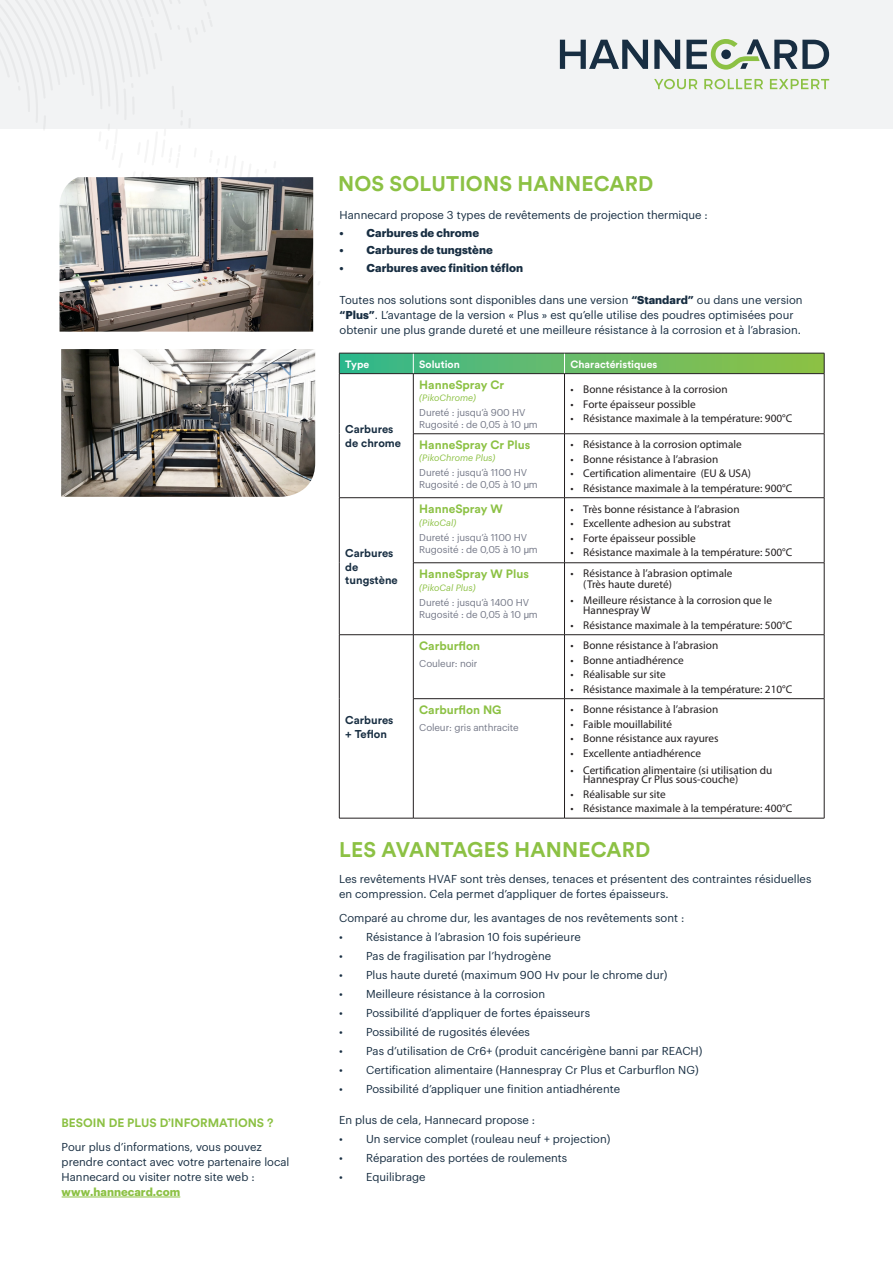
<style>
.page{position:relative;width:893px;height:1263px;background:#fff}
.page>*{position:absolute;margin:0;border:0;box-sizing:border-box;transform-origin:0 0}
.HC_-_Body_Title_1{font:700 21px "Circular Std";letter-spacing:.01em;color:#8cc144}
.t1{font:700 12px "Circular Std";color:#8cc144}
.t2{font:11.25px/15px "Graphik";color:#182e42}
.t3{font:11.25px/10.5px "Myriad Pro";color:#231f20}
.t4{font:700 11.25px "Graphik";color:#182e42}
.t5{font:700 11.25px/13.5px "Circular Std";color:#182e42}
.t6{font:700 10.5px "Circular Std";color:#fff}
.t7{font:9.75px/11.7px "Graphik";letter-spacing:-.01em;color:#757988}
.t8{font:italic 9px "Graphik";color:#8cc144}
.s1{font-weight:700;color:#8cc144}
.s2{font-weight:700}
.s3{font-family:"Arial Unicode MS"}
</style>
<div class="page">
<div style="left:0;top:0;width:893px;height:128px;background:#f2f3f4"></div>
<svg style="left:0;top:128px;width:321px;height:184px"></svg>
<svg style="left:560px;top:40px;width:88px;height:29px"></svg>
<svg style="left:654px;top:40px;width:26px;height:29px"></svg>
<svg style="left:686px;top:39px;width:143px;height:31px"></svg>
<svg style="left:654px;top:79px;width:175px;height:10px"></svg>
<hr style="left:339px;top:374px;width:1px;height:60px;background:#231f20">
<hr style="left:413px;top:374px;width:1px;height:60px;background:#231f20">
<hr style="left:564px;top:374px;width:1px;height:60px;background:#231f20">
<hr style="left:824px;top:374px;width:1px;height:60px;background:#231f20">
<hr style="left:339px;top:434px;width:1px;height:63px;background:#231f20">
<hr style="left:413px;top:433px;width:151px;height:1px;background:#231f20">
<hr style="left:413px;top:434px;width:1px;height:63px;background:#231f20">
<hr style="left:564px;top:433px;width:260px;height:1px;background:#231f20">
<hr style="left:564px;top:434px;width:1px;height:63px;background:#231f20">
<hr style="left:824px;top:434px;width:1px;height:63px;background:#231f20">
<hr style="left:339px;top:497px;width:74px;height:1px;background:#231f20">
<hr style="left:339px;top:498px;width:1px;height:65px;background:#231f20">
<hr style="left:413px;top:497px;width:151px;height:1px;background:#231f20">
<hr style="left:413px;top:498px;width:1px;height:65px;background:#231f20">
<hr style="left:564px;top:497px;width:260px;height:1px;background:#231f20">
<hr style="left:564px;top:498px;width:1px;height:65px;background:#231f20">
<hr style="left:824px;top:498px;width:1px;height:65px;background:#231f20">
<hr style="left:339px;top:563px;width:1px;height:71px;background:#231f20">
<hr style="left:413px;top:562px;width:151px;height:1px;background:#231f20">
<hr style="left:413px;top:563px;width:1px;height:71px;background:#231f20">
<hr style="left:564px;top:562px;width:260px;height:1px;background:#231f20">
<hr style="left:564px;top:563px;width:1px;height:71px;background:#231f20">
<hr style="left:824px;top:563px;width:1px;height:71px;background:#231f20">
<hr style="left:339px;top:634px;width:74px;height:1px;background:#231f20">
<hr style="left:339px;top:635px;width:1px;height:64px;background:#231f20">
<hr style="left:413px;top:634px;width:151px;height:1px;background:#231f20">
<hr style="left:413px;top:635px;width:1px;height:63px;background:#231f20">
<hr style="left:564px;top:634px;width:260px;height:1px;background:#231f20">
<hr style="left:564px;top:635px;width:1px;height:63px;background:#231f20">
<hr style="left:824px;top:635px;width:1px;height:63px;background:#231f20">
<hr style="left:339px;top:699px;width:1px;height:119px;background:#231f20">
<hr style="left:413px;top:698px;width:151px;height:1px;background:#231f20">
<hr style="left:413px;top:699px;width:1px;height:119px;background:#231f20">
<hr style="left:564px;top:698px;width:260px;height:1px;background:#231f20">
<hr style="left:564px;top:699px;width:1px;height:119px;background:#231f20">
<hr style="left:824px;top:699px;width:1px;height:119px;background:#231f20">
<hr style="left:339px;top:818px;width:74px;height:1px;background:#231f20">
<hr style="left:413px;top:818px;width:151px;height:1px;background:#231f20">
<hr style="left:564px;top:818px;width:260px;height:1px;background:#231f20">
<svg style="left:339px;top:353px;width:486px;height:21px;background:#62b666"></svg>
<hr style="left:339px;top:373px;width:74px;height:1px;background:#231f20">
<hr style="left:413px;top:373px;width:151px;height:1px;background:#231f20">
<hr style="left:564px;top:373px;width:260px;height:1px;background:#231f20">
<img style="left:60px;top:177px;width:253px;height:155px">
<img style="left:61px;top:349px;width:254px;height:148px">
<hr style="left:62px;top:1197px;width:118px;height:1px;background:#8cc144">
<p class="t1" style="left:62px;top:1115px;width:213px">BESOIN DE PLUS D’INFORMATIONS ?</p>
<p class="t2" style="left:62px;top:1138px;width:229px">Pour plus d’informations, vous pouvez prendre contact avec votre partenaire local Hannecard ou visiter notre site web : <span class="s1">www.hannecard.com</span></p>
<p class="HC_-_Body_Title_1" style="left:338px;top:170px;width:317px">NOS SOLUTIONS HANNECARD</p>
<p class="t2" style="left:340px;top:207px;width:370px">Hannecard propose 3 types de revêtements de projection thermique :</p>
<p class="t4" style="left:340px;top:224px;width:141px">• Carbures de chrome</p>
<p class="t4" style="left:340px;top:241px;width:155px">• Carbures de tungstène</p>
<p class="t4" style="left:340px;top:259px;width:185px">• Carbures avec finition téflon</p>
<p class="t2" style="left:340px;top:292px;width:464px">Toutes nos solutions sont disponibles dans une version <span class="s2">“Standard”</span> ou dans une version <span class="s2">“Plus”</span>. L’avantage de la version « Plus » est qu’elle utilise des poudres optimisées pour obtenir une plus grande dureté et une meilleure résistance à la corrosion et à l’abrasion.</p>
<p class="t6" style="left:345px;top:357px;width:26px">Type</p>
<p class="t6" style="left:419px;top:357px;width:42px">Solution</p>
<p class="t6" style="left:570px;top:357px;width:88px">Charactéristiques</p>
<p class="t5" style="left:345px;top:422px;width:57px">Carbures de chrome</p>
<p class="t5" style="left:345px;top:546px;width:54px">Carbures de tungstène</p>
<p class="t5" style="left:345px;top:713px;width:50px">Carbures + Teflon</p>
<p class="t1" style="left:419px;top:377px;width:86px">HanneSpray Cr</p>
<p class="t8" style="left:419px;top:391px;width:58px">(PikoChrome)</p>
<p class="t7" style="left:419px;top:406px;width:120px">Dureté : jusqu’à 900 HV<br>Rugosité : de 0,05 à 10 <span class="s3">μ</span>m</p>
<p class="t1" style="left:419px;top:437px;width:112px">HanneSpray Cr Plus</p>
<p class="t8" style="left:419px;top:451px;width:78px">(PikoChrome Plus)</p>
<p class="t7" style="left:419px;top:466px;width:120px">Dureté : jusqu’à 1100 HV<br>Rugosité : de 0,05 à 10 <span class="s3">μ</span>m</p>
<p class="t1" style="left:419px;top:501px;width:85px">HanneSpray W</p>
<p class="t8" style="left:419px;top:516px;width:38px">(PikoCal)</p>
<p class="t7" style="left:419px;top:531px;width:120px">Dureté : jusqu’à 1100 HV<br>Rugosité : de 0,05 à 10 <span class="s3">μ</span>m</p>
<p class="t1" style="left:419px;top:566px;width:111px">HanneSpray W Plus</p>
<p class="t8" style="left:419px;top:581px;width:58px">(PikoCal Plus)</p>
<p class="t7" style="left:419px;top:596px;width:120px">Dureté : jusqu’à 1400 HV<br>Rugosité : de 0,05 à 10 <span class="s3">μ</span>m</p>
<p class="t1" style="left:419px;top:638px;width:62px">Carburflon</p>
<p class="t7" style="left:419px;top:657px;width:60px">Couleur: noir</p>
<p class="t1" style="left:419px;top:702px;width:84px">Carburflon NG</p>
<p class="t7" style="left:419px;top:721px;width:101px">Coleur: gris anthracite</p>
<p class="t3" style="left:570px;top:384px;width:159px">• Bonne résistance à la corrosion</p>
<p class="t3" style="left:570px;top:399px;width:127px">• Forte épaisseur possible</p>
<p class="t3" style="left:570px;top:413px;width:223px">• Résistance maximale à la température: 900°C</p>
<p class="t3" style="left:570px;top:439px;width:173px">• Résistance à la corrosion optimale</p>
<p class="t3" style="left:570px;top:453px;width:149px">• Bonne résistance à l’abrasion</p>
<p class="t3" style="left:570px;top:468px;width:182px">• Certification alimentaire (EU &amp; USA)</p>
<p class="t3" style="left:570px;top:482px;width:223px">• Résistance maximale à la température: 900°C</p>
<p class="t3" style="left:570px;top:503px;width:171px">• Très bonne résistance à l’abrasion</p>
<p class="t3" style="left:570px;top:518px;width:162px">• Excellente adhesion au substrat</p>
<p class="t3" style="left:570px;top:532px;width:127px">• Forte épaisseur possible</p>
<p class="t3" style="left:570px;top:547px;width:223px">• Résistance maximale à la température: 500°C</p>
<p class="t3" style="left:583px;top:568px;width:151px;text-indent:-13px">• Résistance à l’abrasion optimale (Très haute dureté)</p>
<p class="t3" style="left:583px;top:594px;width:190px;text-indent:-13px">• Meilleure résistance à la corrosion que le<br>Hannespray W</p>
<p class="t3" style="left:570px;top:619px;width:223px">• Résistance maximale à la température: 500°C</p>
<p class="t3" style="left:570px;top:640px;width:149px">• Bonne résistance à l’abrasion</p>
<p class="t3" style="left:570px;top:654px;width:115px">• Bonne antiadhérence</p>
<p class="t3" style="left:570px;top:669px;width:97px">• Réalisable sur site</p>
<p class="t3" style="left:570px;top:683px;width:223px">• Résistance maximale à la température: 210°C</p>
<p class="t3" style="left:570px;top:704px;width:149px">• Bonne résistance à l’abrasion</p>
<p class="t3" style="left:570px;top:718px;width:103px">• Faible mouillabilité</p>
<p class="t3" style="left:570px;top:733px;width:150px">• Bonne résistance aux rayures</p>
<p class="t3" style="left:570px;top:747px;width:132px">• Excellente antiadhérence</p>
<p class="t3" style="left:583px;top:766px;width:191px;line-height:9px;text-indent:-13px">• Certification alimentaire (si utilisation du<br>Hannespray Cr Plus sous-couche)</p>
<p class="t3" style="left:570px;top:788px;width:97px">• Réalisable sur site</p>
<p class="t3" style="left:570px;top:803px;width:223px">• Résistance maximale à la température: 400°C</p>
<p class="HC_-_Body_Title_1" style="left:339px;top:836px;width:313px">LES AVANTAGES HANNECARD</p>
<p class="t2" style="left:339px;top:870px;width:474px">Les revêtements HVAF sont très denses, tenaces et présentent des contraintes résiduelles en compression. Cela permet d’appliquer de fortes épaisseurs.</p>
<p class="t2" style="left:339px;top:909px;width:347px">Comparé au chrome dur, les avantages de nos revêtements sont :</p>
<p class="t2" style="left:339px;top:928px;width:243px">• Résistance à l’abrasion 10 fois supérieure</p>
<p class="t2" style="left:339px;top:947px;width:213px">• Pas de fragilisation par l’hydrogène</p>
<p class="t2" style="left:339px;top:966px;width:330px">• Plus haute dureté (maximum 900 Hv pour le chrome dur)</p>
<p class="t2" style="left:339px;top:985px;width:208px">• Meilleure résistance à la corrosion</p>
<p class="t2" style="left:339px;top:1004px;width:252px">• Possibilité d’appliquer de fortes épaisseurs</p>
<p class="t2" style="left:339px;top:1023px;width:192px">• Possibilité de rugosités élevées</p>
<p class="t2" style="left:339px;top:1042px;width:365px">• Pas d’utilisation de Cr6+ (produit cancérigène banni par REACH)</p>
<p class="t2" style="left:339px;top:1061px;width:361px">• Certification alimentaire (Hannespray Cr Plus et Carburflon NG)</p>
<p class="t2" style="left:339px;top:1080px;width:282px">• Possibilité d’appliquer une finition antiadhérente</p>
<p class="t2" style="left:339px;top:1111px;width:197px">En plus de cela, Hannecard propose :</p>
<p class="t2" style="left:339px;top:1130px;width:273px">• Un service complet (rouleau neuf + projection)</p>
<p class="t2" style="left:339px;top:1149px;width:230px">• Réparation des portées de roulements</p>
<p class="t2" style="left:339px;top:1168px;width:88px">• Equilibrage</p>
</div>
